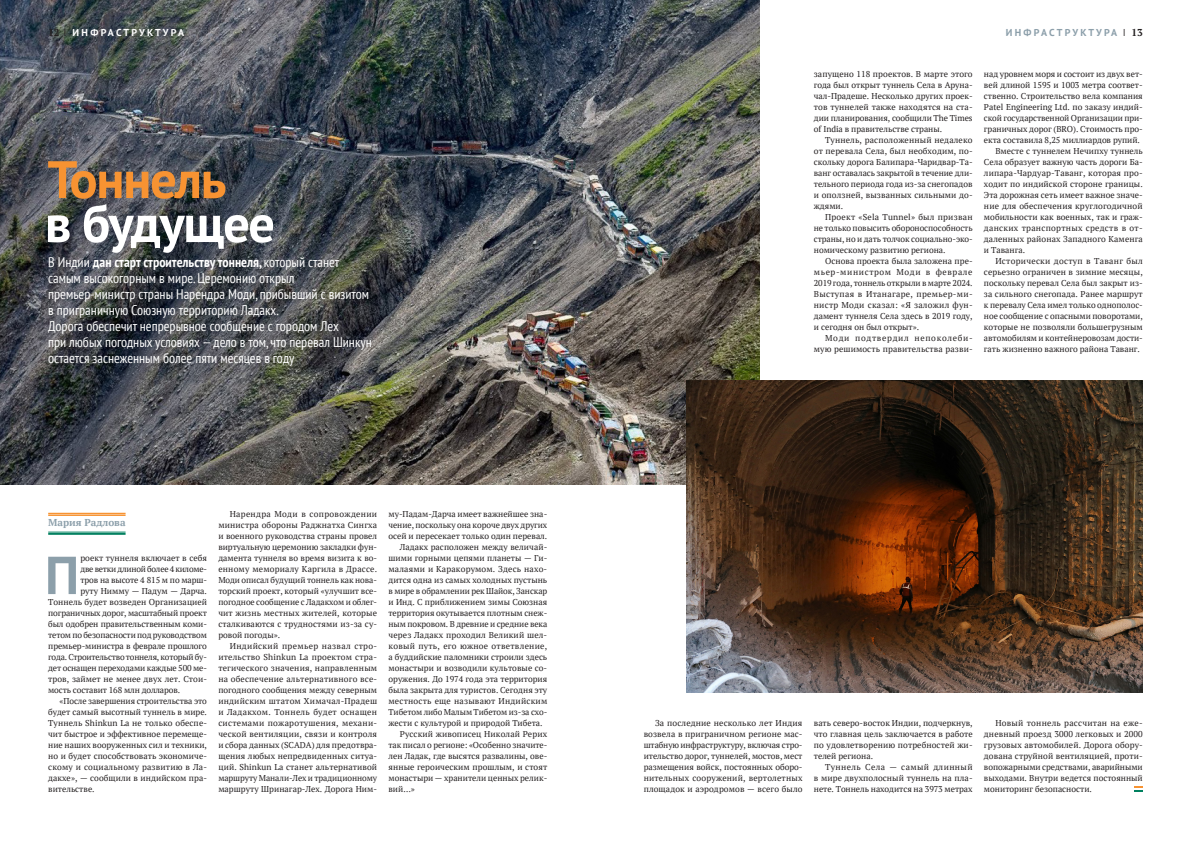
<style>
.page{position:relative;width:1191px;height:842px;background:#fff}
.page>*{position:absolute;margin:0;border:0;box-sizing:border-box;transform-origin:0 0}
.Bukva{font:700 53.4px "PT Sans";color:#8c9faa}
.TITLE_1{font:700 52.5px/44px "PT Sans";letter-spacing:-.025em;color:#fff}
.Lid{font:condensed 14px/16px "PT Sans";color:#fff}
.t1{font:700 10px "PT Sans";letter-spacing:.21em;color:#8c9faa}
.t2{font:700 10px "PT Sans";letter-spacing:.21em;color:#fff}
.Autor{font:700 10px "PT Serif";color:#8c9faa}
.TEXT{font:8.5px/11px "PT Serif";color:#231f20;text-align:justify}
.Bukva-2{font:8.5px "PT Serif";letter-spacing:-.015em;color:#231f20}
.Bukva-3{font:8.5px "PT Serif";letter-spacing:.005em;color:#231f20}
.s1{font-family:"PT Serif";color:#231f20}
.s2{font-weight:400;font-stretch:condensed;color:#231f20}
.s3{color:#f79332}
.s4{font-weight:700}
</style>
<div class="page">
<svg style="left:1134px;top:786px;width:8px;height:6px"></svg>
<hr style="left:48px;top:532px;width:78px;height:1px;background:#00805f">
<hr style="left:48px;top:533px;width:78px;height:2px;background:#00805f">
<hr style="left:48px;top:513px;width:78px;height:2px;background:#f79332">
<hr style="left:48px;top:515px;width:78px;height:1px;background:#f79332">
<img style="left:0;top:0;width:760px;height:484px">
<img style="left:686px;top:381px;width:456px;height:311px">
<p class="t2" style="left:48px;top:26px;width:137px"><span class="s1">12</span> <span class="s2">I</span> ИНФРАСТРУКТУРА</p>
<p class="TITLE_1" style="left:45px;top:156px;width:231px"><span class="s3">Тоннель<br></span>в будущее</p>
<p class="Lid" style="left:48px;top:254px;width:325px">В Индии <span class="s4">дан старт строительству тоннеля,</span> который станет самым высокогорным в мире. Церемонию открыл премьер-министр страны Нарендра Моди, прибывший с визитом в приграничную Союзную территорию Ладакх.<br>Дорога обеспечит непрерывное сообщение с городом Лех<br>при любых погодных условиях — дело в том, что перевал Шинкун остается заснеженным более пяти месяцев в году</p>
<p class="Autor" style="left:48px;top:516px;width:79px">Мария Радлова</p>
<p class="Bukva" style="left:45px;top:540px;width:36px">П</p>
<p class="Bukva-2" style="left:80px;top:552px;width:128px">роект туннеля включает в себя</p>
<p class="Bukva-2" style="left:80px;top:563px;width:128px">две ветки длиной более 4 киломе-</p>
<p class="Bukva-2" style="left:80px;top:574px;width:128px">тров на высоте 4 815 м по марш-</p>
<p class="Bukva-2" style="left:80px;top:585px;width:128px">руту Нимму — Падум — Дарча.</p>
<p class="Bukva-2" style="left:48px;top:596px;width:160px">Тоннель будет возведен Организацией</p>
<p class="Bukva-2" style="left:48px;top:607px;width:160px">пограничных дорог, масштабный проект</p>
<p class="Bukva-2" style="left:48px;top:618px;width:160px">был одобрен правительственным коми-</p>
<p class="Bukva-2" style="left:48px;top:629px;width:160px">тетом по безопасности под руководством</p>
<p class="Bukva-2" style="left:48px;top:640px;width:160px">премьер-министра в феврале прошлого</p>
<p class="Bukva-2" style="left:48px;top:651px;width:160px">года. Строительство тоннеля, который бу-</p>
<p class="Bukva-2" style="left:48px;top:662px;width:160px">дет оснащен переходами каждые 500 ме-</p>
<p class="Bukva-3" style="left:48px;top:673px;width:160px">тров, займет не менее двух лет. Стои-</p>
<p class="Bukva-2" style="left:48px;top:684px;width:133px">мость составит 168 млн долларов.</p>
<p class="TEXT" style="left:48px;top:695px;width:160px;text-indent:11px">«После завершения строительства это будет самый высотный туннель в мире.<br>Туннель Shinkun La не только обеспе&shy;чит быстрое и эффективное перемеще&shy;ние наших вооруженных сил и техники, но и будет способствовать экономиче&shy;скому и социальному развитию в Ла&shy;дакхе», — сообщили в индийском пра&shy;вительстве.</p>
<p class="TEXT" style="left:218px;top:508px;width:160px;text-indent:11px">Нарендра Моди в сопровождении министра обороны Раджнатха Сингха и военного руководства страны провел виртуальную церемонию закладки фун&shy;дамента туннеля во время визита к во&shy;енному мемориалу Каргила в Драссе.<br>Моди описал будущий тоннель как нова&shy;торский проект, который «улучшит все&shy;погодное сообщение с Ладакхом и облег&shy;чит жизнь местных жителей, которые сталкиваются с трудностями из-за су&shy;ровой погоды».</p>
<p class="TEXT" style="left:218px;top:640px;width:160px;text-indent:11px">Индийский премьер назвал стро&shy;ительство Shinkun La проектом стра&shy;тегического значения, направленным на обеспечение альтернативного все&shy;погодного сообщения между северным индийским штатом Химачал-Прадеш и Ладакхом. Тоннель будет оснащен системами пожаротушения, механи&shy;ческой вентиляции, связи и контроля и сбора данных (SCADA) для предотвра&shy;щения любых непредвиденных ситуа&shy;ций. Shinkun La станет альтернативой маршруту Манали-Лех и традиционному маршруту Шринагар-Лех. Дорога Ним-</p>
<p class="TEXT" style="left:388px;top:508px;width:160px">му-Падам-Дарча имеет важнейшее зна&shy;чение, поскольку она короче двух других осей и пересекает только один перевал.</p>
<p class="TEXT" style="left:388px;top:541px;width:160px;text-indent:11px">Ладакх расположен между величай&shy;шими горными цепями планеты — Ги&shy;малаями и Каракорумом. Здесь нахо&shy;дится одна из самых холодных пустынь в мире в обрамлении рек Шайок, Занскар и Инд. С приближением зимы Союзная территория окутывается плотным снеж&shy;ным покровом. В древние и средние века через Ладакх проходил Великий шел&shy;ковый путь, его южное ответвление, а буддийские паломники строили здесь монастыри и возводили культовые со&shy;оружения. До 1974 года эта территория была закрыта для туристов. Сегодня эту местность еще называют Индийским Тибетом либо Малым Тибетом из-за схо&shy;жести с культурой и природой Тибета.</p>
<p class="TEXT" style="left:388px;top:728px;width:160px;text-indent:11px">Русский живописец Николай Рерих так писал о регионе: «Особенно значите&shy;лен Ладак, где высятся развалины, ове&shy;янные героическим прошлым, и стоят монастыри — хранители ценных релик&shy;вий…»</p>
<p class="t1" style="left:1005px;top:26px;width:138px">ИНФРАСТРУКТУРА <span class="s2">I</span> <span class="s1">13</span></p>
<p class="TEXT" style="left:814px;top:68px;width:160px">запущено 118 проектов. В марте этого года был открыт туннель Села в Аруна&shy;чал-Прадеше. Несколько других проек&shy;тов туннелей также находятся на ста&shy;дии планирования, сообщили The Times of India в правительстве страны.</p>
<p class="TEXT" style="left:814px;top:134px;width:160px;text-indent:11px">Туннель, расположенный недалеко от перевала Села, был необходим, по&shy;скольку дорога Балипара-Чаридвар-Та&shy;ванг оставалась закрытой в течение дли&shy;тельного периода года из-за снегопадов и оползней, вызванных сильными до&shy;ждями.</p>
<p class="TEXT" style="left:814px;top:211px;width:160px;text-indent:11px">Проект «Sela Tunnel» был призван не только повысить обороноспособность страны, но и дать толчок социально-эко&shy;номическому развитию региона.</p>
<p class="TEXT" style="left:814px;top:255px;width:160px;text-indent:11px">Основа проекта была заложена пре&shy;мьер-министром Моди в феврале 2019 года, тоннель открыли в марте 2024.<br>Выступая в Итанагаре, премьер-ми&shy;нистр Моди сказал: «Я заложил фун&shy;дамент туннеля Села здесь в 2019 году, и сегодня он был открыт».</p>
<p class="TEXT" style="left:814px;top:332px;width:160px;text-align:right">Моди подтвердил непоколеби&shy;мую решимость правительства разви-</p>
<p class="TEXT" style="left:984px;top:68px;width:160px">над уровнем моря и состоит из двух вет&shy;вей длиной 1595 и 1003 метра соответ&shy;ственно. Строительство вела компания Patel Engineering Ltd. по заказу индий&shy;ской государственной Организации при&shy;граничных дорог (BRO). Стоимость про&shy;екта составила 8,25 миллиардов рупий.</p>
<p class="TEXT" style="left:984px;top:145px;width:160px;text-indent:11px">Вместе с туннелем Нечипху туннель Села образует важную часть дороги Ба&shy;липара-Чардуар-Таванг, которая про&shy;ходит по индийской стороне границы.<br>Эта дорожная сеть имеет важное значе&shy;ние для обеспечения круглогодичной мобильности как военных, так и граж&shy;данских транспортных средств в от&shy;даленных районах Западного Каменга и Таванга.</p>
<p class="TEXT" style="left:984px;top:255px;width:160px;text-indent:11px">Исторически доступ в Таванг был серьезно ограничен в зимние месяцы, поскольку перевал Села был закрыт из&shy;за сильного снегопада. Ранее маршрут к перевалу Села имел только однополос&shy;ное сообщение с опасными поворотами, которые не позволяли большегрузным автомобилям и контейнеровозам дости&shy;гать жизненно важного района Таванг.</p>
<p class="TEXT" style="left:643px;top:717px;width:160px;text-indent:11px">За последние несколько лет Индия возвела в приграничном регионе мас&shy;штабную инфраструктуру, включая стро&shy;ительство дорог, туннелей, мостов, мест размещения войск, постоянных оборо&shy;нительных сооружений, вертолетных площадок и аэродромов — всего было</p>
<p class="TEXT" style="left:814px;top:717px;width:160px">вать северо-восток Индии, подчеркнув, что главная цель заключается в работе по удовлетворению потребностей жи&shy;телей региона.</p>
<p class="TEXT" style="left:814px;top:761px;width:160px;text-indent:11px">Туннель Села — самый длинный в мире двухполосный туннель на пла&shy;нете. Тоннель находится на 3973 метрах</p>
<p class="TEXT" style="left:984px;top:717px;width:160px;text-indent:11px">Новый тоннель рассчитан на еже&shy;дневный проезд 3000 легковых и 2000 грузовых автомобилей. Дорога обору&shy;дована струйной вентиляцией, проти&shy;вопожарными средствами, аварийными выходами. Внутри ведется постоянный мониторинг безопасности.</p>
</div>
